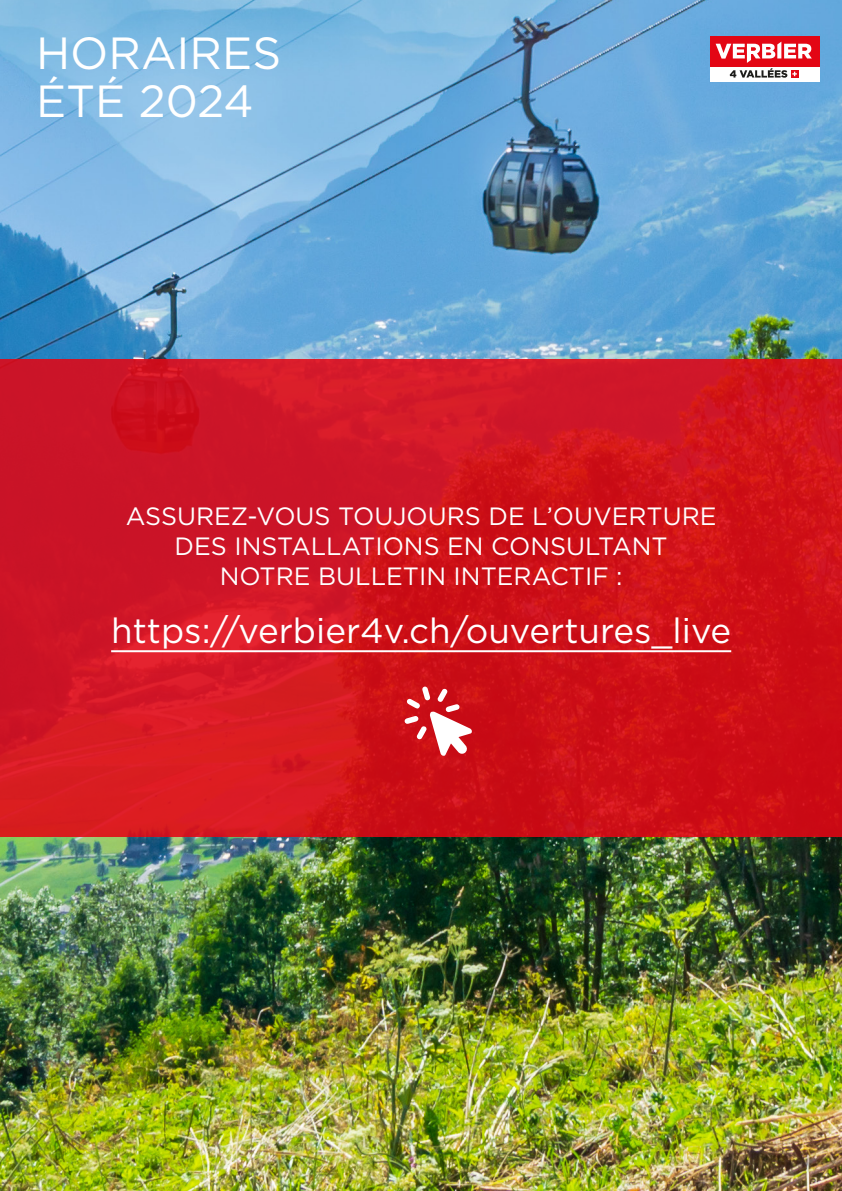
<style>
.page{position:relative;width:842px;height:1191px;background:#fff}
.page>*{position:absolute;margin:0;border:0;box-sizing:border-box;transform-origin:0 0}
.t1{font:45px/48px "Gotham";color:#fff}
.t2{font:35px "Gotham";color:#fff}
.t3{font:25px/30px "Gotham";color:#fff;text-align:center}
</style>
<div class="page">
<img style="left:0;top:0;width:842px;height:1191px">
<svg style="left:0;top:359px;width:842px;height:477px;background:#d0141f"></svg>
<div style="left:710px;top:66px;width:110px;height:16px;background:#fff"></div>
<div style="left:710px;top:36px;width:110px;height:30px;background:#e30614"></div>
<svg style="left:716px;top:42px;width:96px;height:36px"></svg>
<hr style="left:111px;top:650px;width:620px;height:2px;background:#fff">
<svg style="left:404px;top:686px;width:68px;height:70px"></svg>
<h1 class="t1" style="left:36px;top:28px;width:247px">HORAIRES<br>ÉTÉ 2024</h1>
<p class="t3" style="left:126px;top:501px;width:592px">ASSUREZ-VOUS TOUJOURS DE L’OUVERTURE<br>DES INSTALLATIONS EN CONSULTANT<br>NOTRE BULLETIN INTERACTIF :</p>
<h2 class="t2" style="left:111px;top:611px;width:622px">https://verbier4v.ch/ouvertures_live</h2>
</div>
